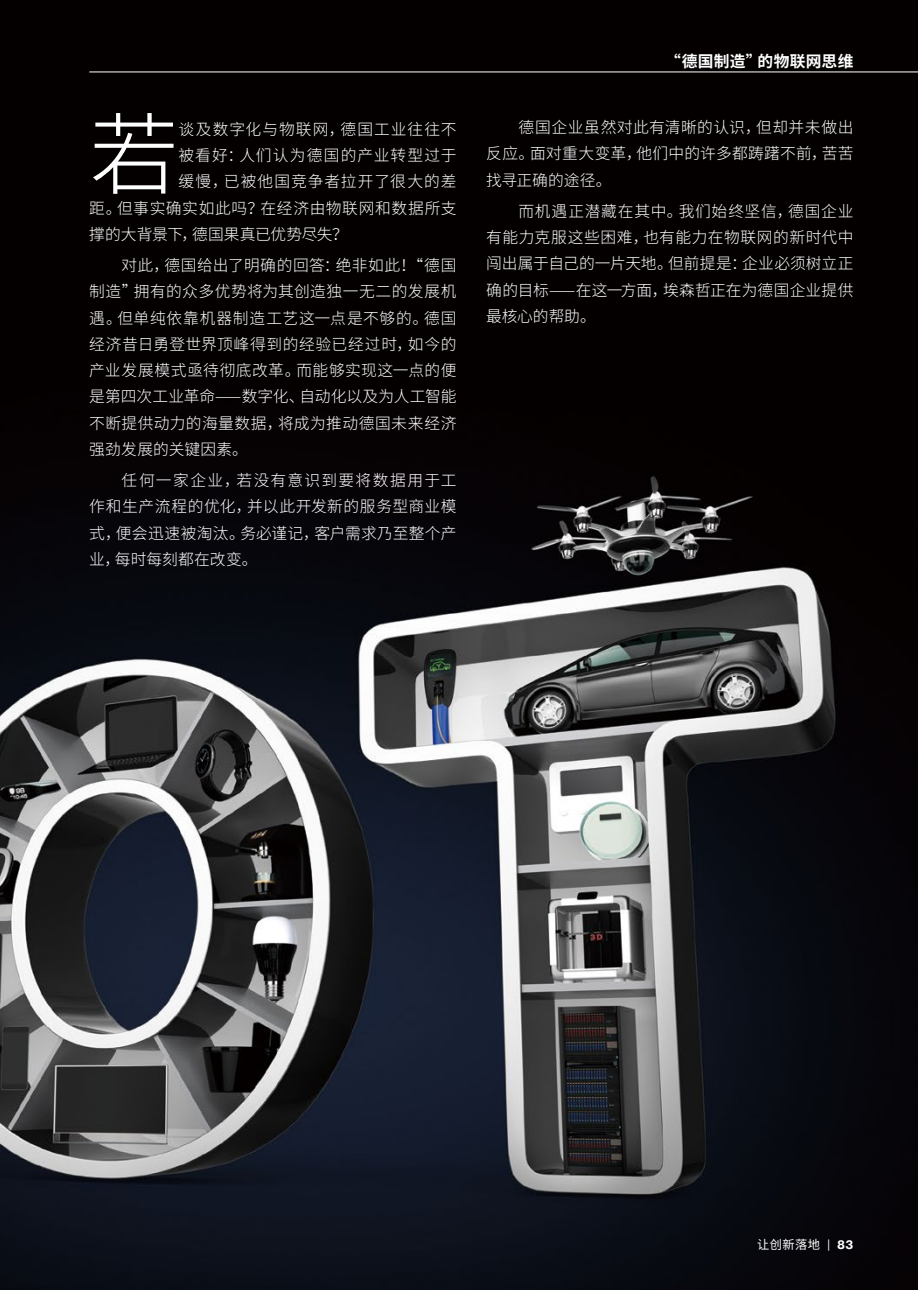
<style>
.page{position:relative;width:918px;height:1290px;background:#fff}
.page>*{position:absolute;margin:0;border:0;box-sizing:border-box;transform-origin:0 0}
.t1{font:300 89.25px "Source Han Sans CN";color:#fff}
.t2{font:300 15.75px/26.2px "Source Han Sans CN";letter-spacing:.02em;color:#fff;text-align:justify}
.t3{font:300 15.75px "Source Han Sans CN";letter-spacing:.065em;color:#fff}
.t4{font:300 15.75px "Source Han Sans CN";letter-spacing:.04em;color:#fff}
.t5{font:300 15.75px "Source Han Sans CN";letter-spacing:-.005em;color:#fff}
.t6{font:700 15.75px "Source Han Sans CN";letter-spacing:.02em;color:#fff}
.t7{font:12.25px "Source Han Sans CN";letter-spacing:.035em;color:#fff}
.s1{font-family:"Graphik"}
.s2{font-family:"Graphik";font-weight:600}
</style>
<div class="page">
<img style="left:0;top:0;width:918px;height:1290px">
<hr style="left:89px;top:71px;width:829px;height:1px;background:#fff">
<h1 class="t1" style="left:89px;top:104px;width:91px">若</h1>
<p class="t3" style="left:178px;top:120px;width:279px">谈及数字化与物联网，德国工业往往不</p>
<p class="t3" style="left:178px;top:146px;width:279px">被看好：人们认为德国的产业转型过于</p>
<p class="t3" style="left:178px;top:173px;width:279px">缓慢，已被他国竞争者拉开了很大的差</p>
<p class="t4" style="left:89px;top:199px;width:369px">距。但事实确实如此吗？在经济由物联网和数据所支</p>
<p class="t5" style="left:89px;top:225px;width:260px">撑的大背景下，德国果真已优势尽失？</p>
<p class="t2" style="left:89px;top:252px;width:369px;text-indent:32px">对此，德国给出了明确的回答：绝非如此！“德国制造”拥有的众多优势将为其创造独一无二的发展机遇。但单纯依靠机器制造工艺这一点是不够的。德国经济昔日勇登世界顶峰得到的经验已经过时，如今的产业发展模式亟待彻底改革。而能够实现这一点的便是第四次工业革命⸺数字化、自动化以及为人工智能不断提供动力的海量数据，将成为推动德国未来经济强劲发展的关键因素。</p>
<p class="t2" style="left:89px;top:467px;width:369px;text-indent:32px">任何一家企业，若没有意识到要将数据用于工作和生产流程的优化，并以此开发新的服务型商业模式，便会迅速被淘汰。务必谨记，客户需求乃至整个产业，每时每刻都在改变。</p>
<p class="t6" style="left:665px;top:52px;width:190px">“德国制造”的物联网思维</p>
<p class="t2" style="left:486px;top:114px;width:369px;text-indent:32px">德国企业虽然对此有清晰的认识，但却并未做出反应。面对重大变革，他们中的许多都踌躇不前，苦苦找寻正确的途径。</p>
<p class="t2" style="left:486px;top:198px;width:369px;text-indent:32px">而机遇正潜藏在其中。我们始终坚信，德国企业有能力克服这些困难，也有能力在物联网的新时代中闯出属于自己的一片天地。但前提是：企业必须树立正确的目标⸺在这一方面，埃森哲正在为德国企业提供最核心的帮助。</p>
<p class="t7" style="left:757px;top:1237px;width:98px">让创新落地 <span class="s1">|</span> <span class="s2">83</span></p>
</div>
